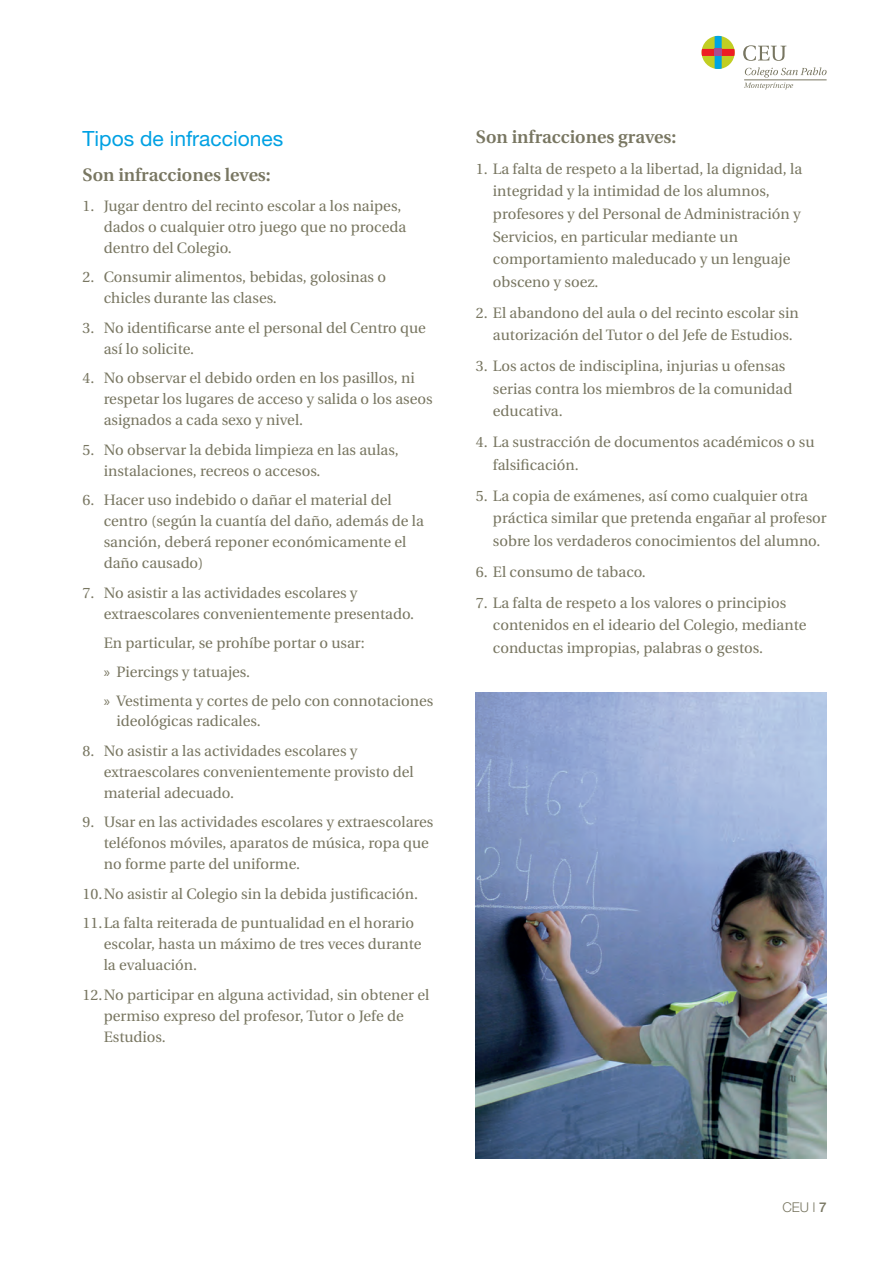
<style>
.page{position:relative;width:888px;height:1267px;background:#fff}
.page>*{position:absolute;margin:0;border:0;box-sizing:border-box;transform-origin:0 0}
.t1{font:21px "Helvetica Neue";color:#00a1e3}
.t2{font:600 18px "Utopia";color:#787661}
.t3{font:15px/21px "Utopia";color:#787661}
.t4{font:300 13.5px "Helvetica Neue";color:#787661}
.s1{font-family:"Myriad Pro"}
.s2{font-weight:500}
</style>
<div class="page">
<svg style="left:702px;top:36px;width:33px;height:33px"></svg>
<div style="left:715px;top:49px;width:7px;height:7px;background:#a84d90"></div>
<svg style="left:743px;top:45px;width:43px;height:16px"></svg>
<svg style="left:744px;top:67px;width:83px;height:23px"></svg>
<img style="left:476px;top:692px;width:351px;height:466px">
<h1 class="t1" style="left:83px;top:126px;width:202px">Tipos de infracciones</h1>
<p class="t2" style="left:83px;top:165px;width:190px">Son infracciones leves:</p>
<p class="t3" style="left:104px;top:195px;width:304px;text-indent:-21px">1. Jugar dentro del recinto escolar a los naipes, dados o cualquier otro juego que no proceda dentro del Colegio.</p>
<p class="t3" style="left:104px;top:267px;width:284px;text-indent:-21px">2. Consumir alimentos, bebidas, golosinas o chicles durante las clases.</p>
<p class="t3" style="left:104px;top:317px;width:324px;text-indent:-21px">3. No identificarse ante el personal del Centro que así lo solicite.</p>
<p class="t3" style="left:104px;top:368px;width:330px;text-indent:-21px">4. No observar el debido orden en los pasillos, ni respetar los lugares de acceso y salida o los aseos asignados a cada sexo y nivel.</p>
<p class="t3" style="left:104px;top:439px;width:296px;text-indent:-21px">5. No observar la debida limpieza en las aulas, instalaciones, recreos o accesos.</p>
<p class="t3" style="left:104px;top:490px;width:322px;text-indent:-21px">6. Hacer uso indebido o dañar el material del centro (según la cuantía del daño, además de la sanción, deberá reponer económicamente el daño causado)</p>
<p class="t3" style="left:104px;top:582px;width:312px;text-indent:-21px">7. No asistir a las actividades escolares y extraescolares convenientemente presentado.</p>
<p class="t3" style="left:104px;top:629px;width:331px;line-height:28.8px">En particular, se prohíbe portar o usar:<br><span class="s1">»</span> Piercings y tatuajes.<br><span class="s1">»</span> Vestimenta y cortes de pelo con connotaciones</p>
<p class="t3" style="left:117px;top:711px;width:146px">ideológicas radicales.</p>
<p class="t3" style="left:104px;top:740px;width:311px;text-indent:-21px">8. No asistir a las actividades escolares y extraescolares convenientemente provisto del material adecuado.</p>
<p class="t3" style="left:104px;top:812px;width:331px;text-indent:-21px">9. Usar en las actividades escolares y extraescolares teléfonos móviles, aparatos de música, ropa que no forme parte del uniforme.</p>
<p class="t3" style="left:83px;top:879px;width:337px;line-height:29.5px">10.No asistir al Colegio sin la debida justificación.<br>11.La falta reiterada de puntualidad en el horario</p>
<p class="t3" style="left:104px;top:934px;width:319px">escolar, hasta un máximo de tres veces durante la evaluación.</p>
<p class="t3" style="left:104px;top:984px;width:327px;text-indent:-21px">12.No participar en alguna actividad, sin obtener el permiso expreso del profesor, Tutor o Jefe de<br>Estudios.</p>
<p class="t2" style="left:476px;top:127px;width:202px">Son infracciones graves:</p>
<p class="t3" style="left:493px;top:158px;width:311px;line-height:22.5px;text-indent:-17px">1. La falta de respeto a la libertad, la dignidad, la integridad y la intimidad de los alumnos, profesores y del Personal de Administración y Servicios, en particular mediante un comportamiento maleducado y un lenguaje obsceno y soez.</p>
<p class="t3" style="left:493px;top:301px;width:307px;line-height:22.5px;text-indent:-17px">2. El abandono del aula o del recinto escolar sin autorización del Tutor o del Jefe de Estudios.</p>
<p class="t3" style="left:493px;top:355px;width:301px;line-height:22.5px;text-indent:-17px">3. Los actos de indisciplina, injurias u ofensas serias contra los miembros de la comunidad educativa.</p>
<p class="t3" style="left:493px;top:431px;width:323px;line-height:22.5px;text-indent:-17px">4. La sustracción de documentos académicos o su falsificación.</p>
<p class="t3" style="left:493px;top:484px;width:335px;line-height:22.5px;text-indent:-17px">5. La copia de exámenes, así como cualquier otra práctica similar que pretenda engañar al profesor sobre los verdaderos conocimientos del alumno.</p>
<p class="t3" style="left:476px;top:561px;width:171px">6. El consumo de tabaco.</p>
<p class="t3" style="left:493px;top:591px;width:315px;line-height:22.5px;text-indent:-17px">7. La falta de respeto a los valores o principios contenidos en el ideario del Colegio, mediante conductas impropias, palabras o gestos.</p>
<p class="t4" style="left:782px;top:1198px;width:46px">CEU l <span class="s2">7</span></p>
</div>
